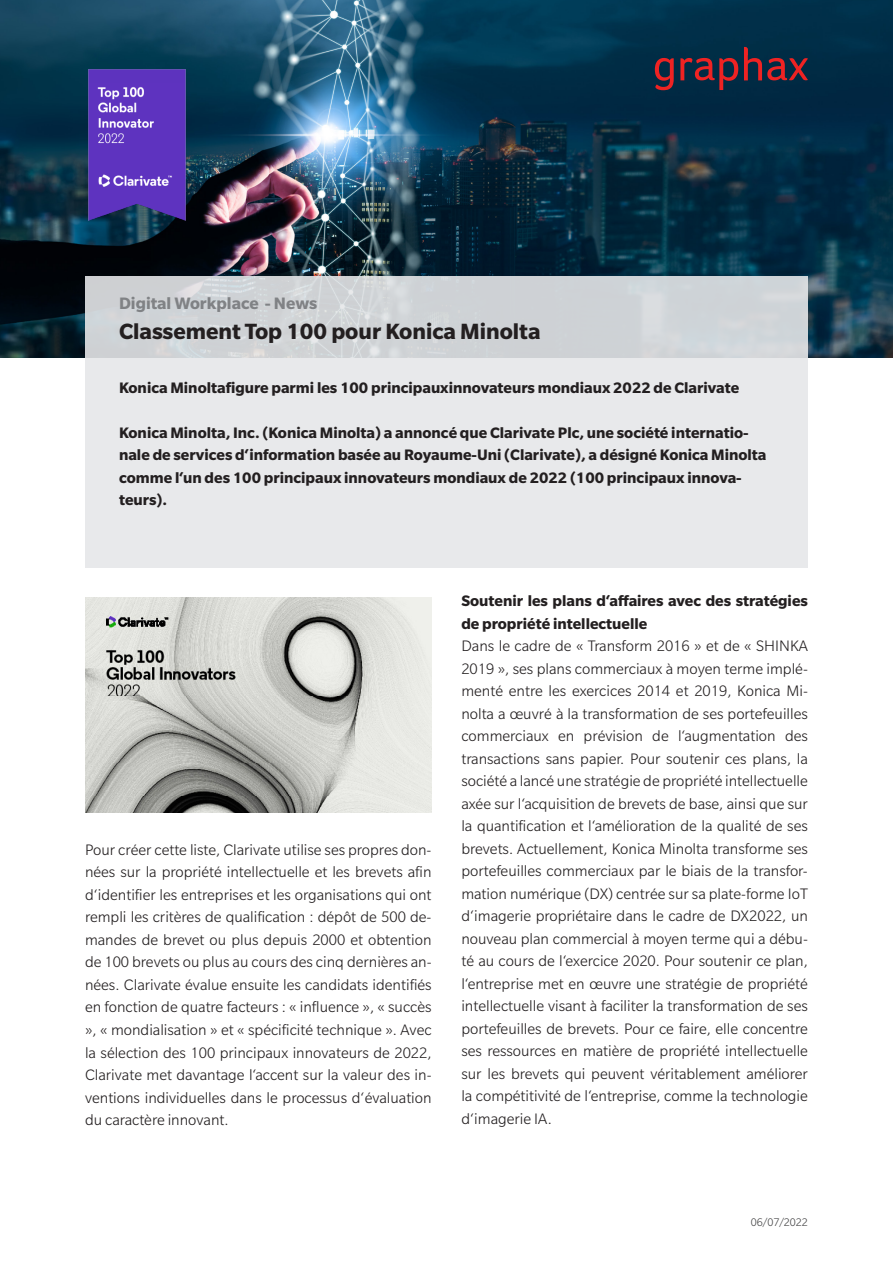
<style>
.page{position:relative;width:893px;height:1263px;background:#fff}
.page>*{position:absolute;margin:0;border:0;box-sizing:border-box;transform-origin:0 0}
.t1{font:700 24px "Slate Pro";color:#231f20}
.t2{font:700 18px "Slate Pro";color:#808285}
.t3{font:300 16.5px/22.5px "Slate Pro";color:#231f20;text-align:justify}
.t4{font:700 16.5px/22.5px "Slate Pro";color:#231f20}
.t5{font:300 12px "Slate Pro";color:#3e3e3f}
</style>
<div class="page">
<img style="left:0;top:0;width:893px;height:357px">
<div style="left:85px;top:276px;width:723px;height:292px;background:linear-gradient(to bottom,#d3d6d9,#f0f0f1)"></div>
<svg style="left:744px;top:47px;width:64px;height:33px;background:#47293a"></svg>
<svg style="left:680px;top:58px;width:58px;height:32px;background:#4d2839"></svg>
<svg style="left:655px;top:58px;width:19px;height:32px"></svg>
<img style="left:85px;top:597px;width:347px;height:215px">
<img style="left:62px;top:43px;width:151px;height:204px">
<p class="t2" style="left:119px;top:294px;width:200px">Digital Workplace - News</p>
<h1 class="t1" style="left:119px;top:319px;width:423px">Classement Top 100 pour Konica Minolta</h1>
<p class="t4" style="left:119px;top:376px;width:622px">Konica Minoltafigure parmi les 100 principauxinnovateurs mondiaux 2022 de Clarivate</p>
<p class="t4" style="left:119px;top:421px;width:649px">Konica Minolta, Inc. (Konica Minolta) a annoncé que Clarivate Plc, une société internatio&shy;nale de services d‘information basée au Royaume-Uni (Clarivate), a désigné Konica Minolta comme l‘un des 100 principaux innovateurs mondiaux de 2022 (100 principaux innova&shy;teurs).</p>
<p class="t3" style="left:85px;top:838px;width:348px">Pour créer cette liste, Clarivate utilise ses propres don&shy;nées sur la propriété intellectuelle et les brevets afin d‘identifier les entreprises et les organisations qui ont rempli les critères de qualification : dépôt de 500 de&shy;mandes de brevet ou plus depuis 2000 et obtention de 100 brevets ou plus au cours des cinq dernières an&shy;nées. Clarivate évalue ensuite les candidats identifiés en fonction de quatre facteurs : « influence », « succès », « mondialisation » et « spécificité technique ». Avec la sélection des 100 principaux innovateurs de 2022, Clarivate met davantage l‘accent sur la valeur des in&shy;ventions individuelles dans le processus d‘évaluation du caractère innovant.</p>
<p class="t4" style="left:461px;top:589px;width:348px">Soutenir les plans d‘affaires avec des stratégies de propriété intellectuelle</p>
<p class="t3" style="left:461px;top:635px;width:348px">Dans le cadre de « Transform 2016 » et de « SHINKA 2019 », ses plans commerciaux à moyen terme implé&shy;menté entre les exercices 2014 et 2019, Konica Mi&shy;nolta a œuvré à la transformation de ses portefeuilles commerciaux en prévision de l‘augmentation des transactions sans papier. Pour soutenir ces plans, la société a lancé une stratégie de propriété intellectuelle axée sur l‘acquisition de brevets de base, ainsi que sur la quantification et l‘amélioration de la qualité de ses brevets. Actuellement, Konica Minolta transforme ses portefeuilles commerciaux par le biais de la transfor&shy;mation numérique (DX) centrée sur sa plate-forme IoT d‘imagerie propriétaire dans le cadre de DX2022, un nouveau plan commercial à moyen terme qui a débu&shy;té au cours de l‘exercice 2020. Pour soutenir ce plan, l‘entreprise met en œuvre une stratégie de propriété intellectuelle visant à faciliter la transformation de ses portefeuilles de brevets. Pour ce faire, elle concentre ses ressources en matière de propriété intellectuelle sur les brevets qui peuvent véritablement améliorer la compétitivité de l‘entreprise, comme la technologie d‘imagerie IA.</p>
<p class="t5" style="left:751px;top:1216px;width:58px">06/07/2022</p>
</div>
